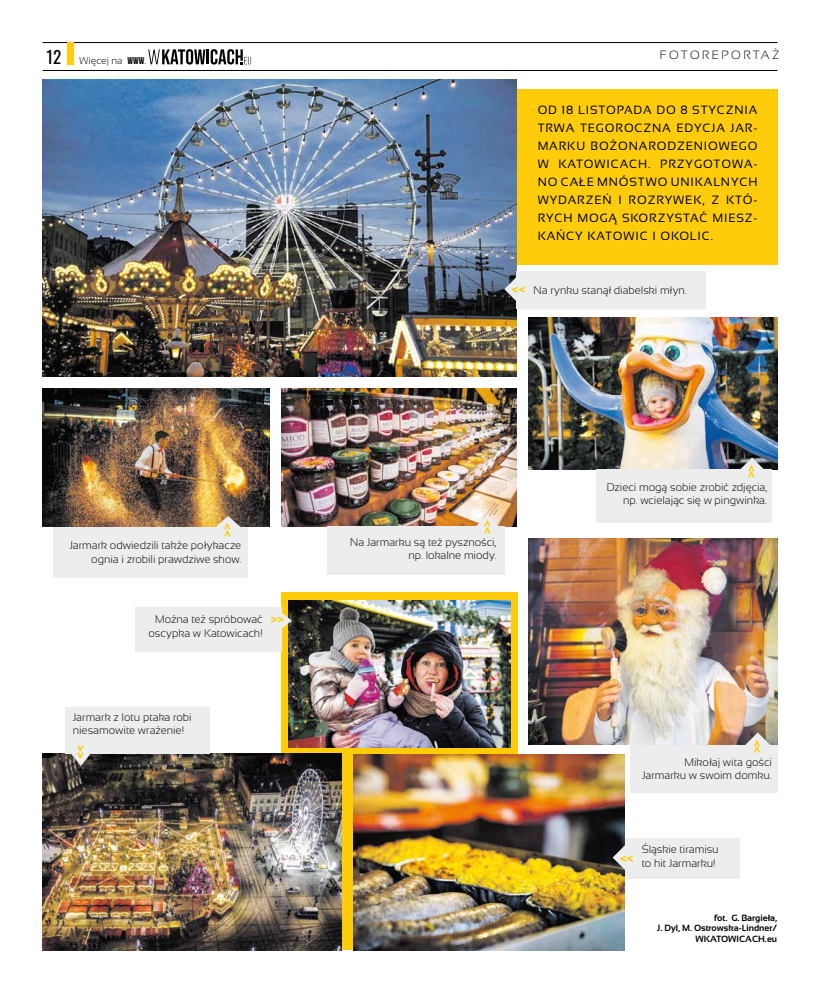
<style>
.page{position:relative;width:820px;height:993px;background:#fff}
.page>*{position:absolute;margin:0;border:0;box-sizing:border-box;transform-origin:0 0}
.t1{font:700 13px "Sansation";color:#fecc0b}
.t2{font:12px/18px "Sansation";letter-spacing:.07em;color:#000;text-align:justify}
.t3{font:300 12px "Sansation";letter-spacing:.2em;color:#000}
.t4{font:300 11px/13.2px "Sansation";color:#000;text-align:right}
.t5{font:300 10px "Sansation";color:#000}
.t6{font:700 9px "Sansation";color:#000}
.s1{font-family:"Oswald";font-weight:400;font-size:17px}
.s2{font-family:"Bebas Neue";font-weight:400}
</style>
<div class="page">
<hr style="left:43px;top:42px;width:734px;height:1px;background:#000">
<svg style="left:148px;top:49px;width:103px;height:15px"></svg>
<hr style="left:43px;top:70px;width:734px;height:1px;background:#000">
<div style="left:67px;top:43px;width:6px;height:22px;background:#fecc0b"></div>
<div style="left:281px;top:592px;width:236px;height:358px;background:#fecc0b"></div>
<div style="left:513px;top:89px;width:264px;height:176px;background:#fecc0b"></div>
<img style="left:43px;top:388px;width:226px;height:138px">
<img style="left:43px;top:753px;width:298px;height:197px">
<img style="left:528px;top:317px;width:249px;height:152px">
<img style="left:528px;top:538px;width:249px;height:206px">
<img style="left:43px;top:79px;width:473px;height:297px">
<img style="left:281px;top:388px;width:235px;height:138px">
<img style="left:289px;top:600px;width:221px;height:147px">
<img style="left:353px;top:754px;width:271px;height:196px">
<div style="left:595px;top:469px;width:176px;height:54px;background:#eceded"></div>
<div style="left:516px;top:271px;width:189px;height:38px;background:#eceded"></div>
<div style="left:65px;top:707px;width:145px;height:46px;background:#eceded"></div>
<div style="left:624px;top:837px;width:115px;height:41px;background:#eceded"></div>
<div style="left:629px;top:744px;width:148px;height:48px;background:#eceded"></div>
<div style="left:53px;top:526px;width:195px;height:51px;background:#eceded"></div>
<div style="left:327px;top:526px;width:178px;height:48px;background:#eceded"></div>
<div style="left:135px;top:606px;width:146px;height:45px;background:#eceded"></div>
<svg style="left:281px;top:611px;width:10px;height:18px"></svg>
<svg style="left:739px;top:457px;width:25px;height:12px"></svg>
<svg style="left:504px;top:276px;width:12px;height:25px"></svg>
<svg style="left:71px;top:753px;width:20px;height:12px"></svg>
<svg style="left:612px;top:844px;width:13px;height:25px"></svg>
<svg style="left:745px;top:732px;width:25px;height:13px"></svg>
<svg style="left:215px;top:516px;width:25px;height:11px"></svg>
<svg style="left:475px;top:514px;width:23px;height:12px"></svg>
<p class="t5" style="left:46px;top:55px;width:101px"><span class="s1">12</span> Więcej na <span class="s2">WWW</span>.</p>
<p class="t3" style="left:659px;top:48px;width:119px">f ot ore portaż</p>
<p class="t2" style="left:537px;top:100px;width:221px">OD 18 LISTOPADA DO 8 STYCZNIA TRWA TEGOROCZNA EDYCJA JAR-MARKU BOŻONARODZENIOWEGO W KATOWICACH. PRZYGOTOWA-NO CAŁE M NÓSTWO UNIKALNYCH WYDARZEŃ I ROZRYWEK, Z KTÓ-RYCH M OGĄ SKORZYSTAĆ M IESZ-KAŃCY KATOWIC I OKOLIC.</p>
<p class="t4" style="left:533px;top:283px;width:155px">Na rynku stanął diabelski młyn.</p>
<p class="t4" style="left:69px;top:539px;width:173px">Jarmark odwiedzili także połykacze ognia i zrobili prawdziwe show.</p>
<p class="t4" style="left:350px;top:535px;width:147px">Na Jarmarku są też pyszności, np. lokalne miody.</p>
<p class="t4" style="left:148px;top:612px;width:116px">Można też spróbować oscypka w Katowicach!</p>
<p class="t1" style="left:271px;top:611px;width:15px">&gt;&gt;</p>
<p class="t4" style="left:73px;top:710px;width:120px;text-align:left">Jarmark z lotu ptaka robi niesamowite wrażenie!</p>
<p class="t4" style="left:606px;top:480px;width:162px">Dzieci mogą sobie zrobić zdjęcia, np. wcielając się w pingwinka.</p>
<p class="t4" style="left:641px;top:755px;width:131px">Mikołaj wita gości<br>Jarmarku w swoim domku.</p>
<p class="t4" style="left:641px;top:842px;width:78px;text-align:left">Śląskie tiramisu to hit Jarmarku!</p>
<p class="t6" style="left:714px;top:912px;width:64px">fot. G. Bargieła,</p>
<p class="t6" style="left:657px;top:923px;width:121px">J. Dyl, M. Ostrowska-Lindner/</p>
<p class="t6" style="left:695px;top:933px;width:22px">WKATOWICACH</p>
<p class="t6" style="left:764px;top:933px;width:14px">.eu</p>
</div>
